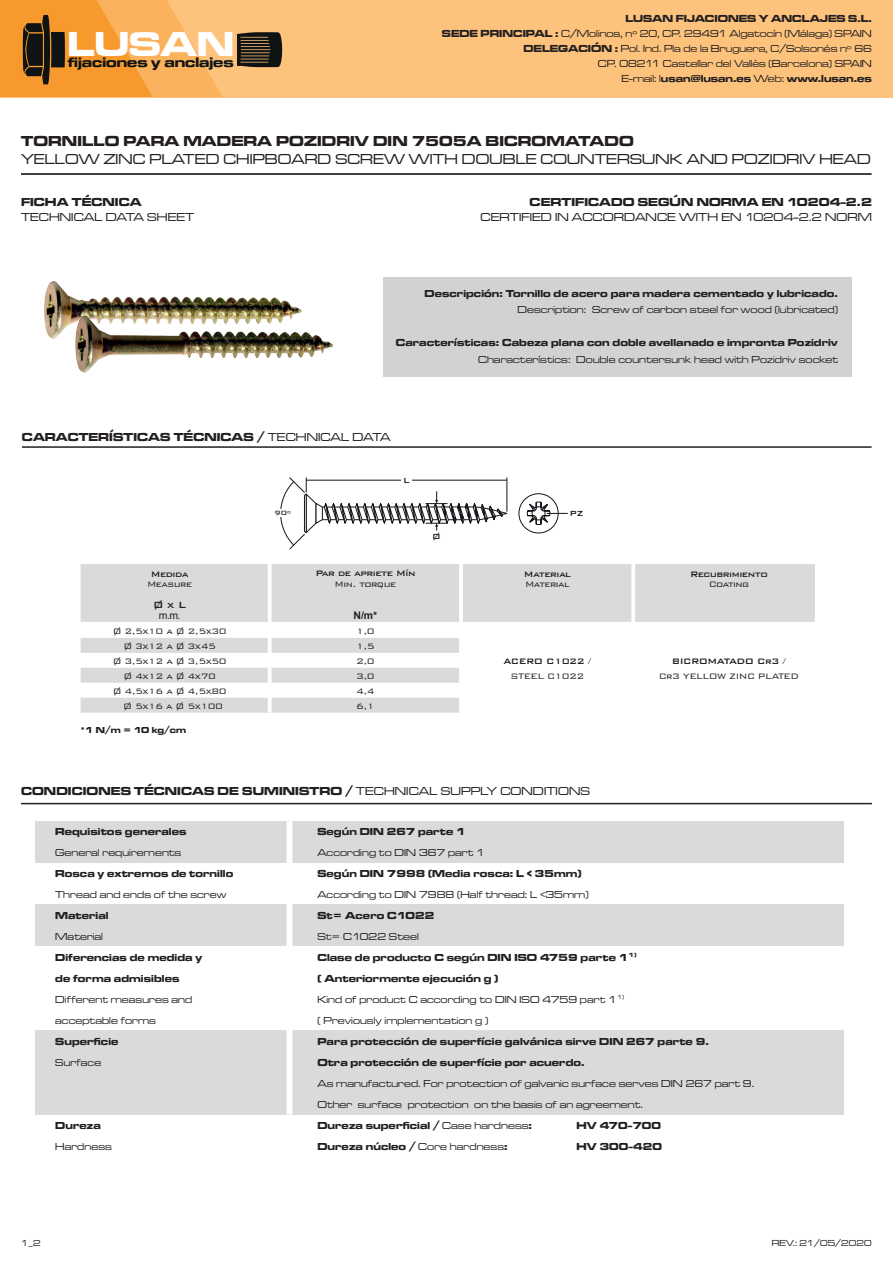
<style>
.page{position:relative;width:893px;height:1263px;background:#fff}
.page>*{position:absolute;margin:0;border:0;box-sizing:border-box;transform-origin:0 0}
.t1{font:35.55px "Microgramma D Bold Exte";color:#fff}
.t2{font:500 expanded 15px "Microgramma DOT";letter-spacing:.01em;color:#231f20}
.t3{font:700 expanded 15px "Microgramma DOT";letter-spacing:.01em;color:#231f20}
.t4{font:14.25px "Microgramma D Bold Exte";color:#0f1313}
.t5{font:700 expanded 12px "Microgramma DOT";letter-spacing:.01em;color:#231f20}
.t6{font:500 expanded 12px "Microgramma DOT";letter-spacing:.01em;color:#231f20}
.t7{font:500 12px "Bank Gothic BT";color:#231f20}
.t8{font:500 expanded 10.5px/21px "Microgramma DOT";letter-spacing:.01em;color:#231f20}
.t9{font:700 expanded 10.5px/21px "Microgramma DOT";letter-spacing:.01em;color:#231f20}
.t10{font:300 10.5px/15px "Bank Gothic BT";letter-spacing:-.05em;color:#231f20;text-align:center}
.t11{font:10.5px/15px "Microgramma D Medi Exte";color:#231f20;text-align:right}
.t12{font:10.5px/21px "Microgramma D Bold Exte";letter-spacing:.01em;color:#231f20}
.t13{font:500 10.5px "Bank Gothic BT";letter-spacing:-.05em;color:#231f20}
.t14{font:700 10.5px "Arial";color:#231f20}
.t15{font:10.5px "Arial";color:#231f20}
.t16{font:500 9.9px "Bank Gothic BT";color:#231f20}
.t17{font:9px "Microgramma D Medi Exte";letter-spacing:.01em;color:#231f20}
.t18{font:700 expanded 9px "Microgramma DOT";color:#231f20}
.t19{font:500 8.25px "Bank Gothic BT";color:#231f20}
.s1{font-family:"Microgramma D Bold Exte"}
.s2{font-family:"Microgramma D Medi Exte"}
.s3{font-weight:500}
.s4{font-weight:700}
</style>
<div class="page">
<hr style="left:21px;top:173px;width:851px;height:2px;background:#000001">
<div style="left:0;top:0;width:893px;height:97px;background:#fdc37c"></div>
<svg style="left:237px;top:32px;width:45px;height:35px"></svg>
<hr style="left:237px;top:34px;width:3px;height:31px;background:#101313">
<svg style="left:0;top:0;width:223px;height:97px;background:#e69a43"></svg>
<img style="left:44px;top:282px;width:258px;height:56px">
<img style="left:76px;top:316px;width:257px;height:56px">
<hr style="left:22px;top:446px;width:849px;height:2px;background:#231f20">
<svg style="left:81px;top:564px;width:734px;height:149px;fill:#d9dadc"></svg>
<svg style="left:268px;top:564px;width:4px;height:149px"></svg>
<hr style="left:459px;top:563px;width:4px;height:150px;background:#fff">
<hr style="left:631px;top:563px;width:4px;height:150px;background:#fff">
<div style="left:519px;top:493px;width:39px;height:40px;border:1px solid #17141a;border-radius:50%"></div>
<svg style="left:527px;top:493px;width:41px;height:41px"></svg>
<svg style="left:280px;top:477px;width:228px;height:73px"></svg>
<hr style="left:306px;top:480px;width:201px;height:1px;background:#17141a">
<hr style="left:507px;top:477px;width:1px;height:35px;background:#17141a">
<div style="left:401px;top:476px;width:11px;height:9px;background:#fff"></div>
<div style="left:36px;top:821px;width:808px;height:42px;background:#d9dadc"></div>
<div style="left:36px;top:904px;width:808px;height:42px;background:#d9dadc"></div>
<div style="left:36px;top:1030px;width:808px;height:84px;background:#d9dadc"></div>
<div style="left:287px;top:821px;width:5px;height:293px;background:#fff"></div>
<hr style="left:21px;top:803px;width:851px;height:1px;background:#231f20">
<div style="left:383px;top:277px;width:469px;height:100px;background:#d1d2d4"></div>
<h1 class="t1" style="left:67px;top:20px;width:168px">LUSAN</h1>
<h3 class="t4" style="left:68px;top:53px;width:167px">fijaciones y anclajes</h3>
<p class="t12" style="left:625px;top:7px;width:248px">LUSAN FIJACIONES Y ANCLAJES S.L.</p>
<p class="t11" style="left:442px;top:25px;width:431px"><span class="s1">SEDE PRINCIPAL :</span> C/Molinos, nº 20, CP. 29491 Algatocín (Málaga) SPAIN<br><span class="s1">DELEGACIÓN :</span> Pol. Ind. Pla de la Bruguera, C/Solsonés nº 66<br>CP. 08211 Castellar del Vallès (Barcelona) SPAIN</p>
<p class="t12" style="left:621px;top:67px;width:252px"><span class="s2">E-mail: l</span>usan@lusan.es <span class="s2">Web:</span> www.lusan.es</p>
<h2 class="t3" style="left:21px;top:131px;width:614px">TORNILLO PARA MADERA POZIDRIV DIN 7505A BICROMATADO</h2>
<h2 class="t2" style="left:21px;top:150px;width:851px">YELLOW ZINC PLATED CHIPBOARD SCREW WITH DOUBLE COUNTERSUNK AND POZIDRIV HEAD</h2>
<p class="t5" style="left:21px;top:194px;width:122px">FICHA TÉCNICA</p>
<p class="t6" style="left:21px;top:209px;width:175px">TECHNICAL DATA SHEET</p>
<p class="t5" style="left:530px;top:194px;width:344px">CERTIFICADO SEGÚN NORMA EN 10204-2.2</p>
<p class="t6" style="left:481px;top:209px;width:393px">CERTIFIED IN ACCORDANCE WITH EN 10204-2.2 NORM</p>
<p class="t9" style="left:424px;top:283px;width:415px">Descripción: Tornillo de acero para madera cementado y lubricado.</p>
<p class="t8" style="left:517px;top:299px;width:322px">Description: Screw of carbon steel for wood (lubricated)</p>
<p class="t9" style="left:396px;top:332px;width:444px">Características: Cabeza plana con doble avellanado e impronta Pozidriv</p>
<p class="t8" style="left:478px;top:349px;width:361px">Characterístics: Double countersunk head with Pozidriv socket</p>
<p class="t5" style="left:22px;top:428px;width:370px">CARACTERÍSTICAS TÉCNICAS / <span class="s3">TECHNICAL DATA</span></p>
<p class="t19" style="left:274px;top:508px;width:18px">90º</p>
<p class="t16" style="left:403px;top:475px;width:8px">L</p>
<p class="t13" style="left:151px;top:568px;width:39px">Medida</p>
<p class="t10" style="left:147px;top:576px;width:47px">Measure</p>
<p class="t7" style="left:153px;top:598px;width:35px">Ø x L</p>
<p class="t15" style="left:159px;top:608px;width:23px">m.m.</p>
<p class="t10" style="left:113px;top:623px;width:115px">Ø 2,5x10 a Ø 2,5x30</p>
<p class="t10" style="left:123px;top:638px;width:94px">Ø 3x12 a Ø 3x45</p>
<p class="t10" style="left:113px;top:653px;width:115px">Ø 3,5x12 a Ø 3,5x50</p>
<p class="t10" style="left:123px;top:668px;width:94px">Ø 4x12 a Ø 4x70</p>
<p class="t10" style="left:113px;top:683px;width:115px">Ø 4,5x16 a Ø 4,5x80</p>
<p class="t10" style="left:123px;top:698px;width:101px">Ø 5x16 a Ø 5x100</p>
<p class="t18" style="left:81px;top:724px;width:107px">*1 N/m = 10 kg/cm</p>
<p class="t13" style="left:315px;top:568px;width:102px">Par de apriete Mín</p>
<p class="t10" style="left:335px;top:576px;width:63px">Min. torque</p>
<p class="t14" style="left:353px;top:607px;width:25px">N/m*</p>
<p class="t10" style="left:356px;top:623px;width:20px;text-align:justify">1,0<br>1,5<br>2,0<br>3,0<br>4,4<br>6,1</p>
<p class="t16" style="left:432px;top:531px;width:10px">Ø</p>
<p class="t16" style="left:569px;top:508px;width:16px">PZ</p>
<p class="t13" style="left:524px;top:568px;width:49px">Material</p>
<p class="t10" style="left:525px;top:576px;width:46px">Material</p>
<p class="t10" style="left:503px;top:653px;width:90px"><span class="s3">ACERO C1022</span> /<br>STEEL C1022</p>
<p class="t5" style="left:21px;top:783px;width:570px">CONDICIONES TÉCNICAS DE SUMINISTRO / <span class="s3">TECHNICAL SUPPLY CONDITIONS</span></p>
<p class="t13" style="left:690px;top:568px;width:79px">Recubrimiento</p>
<p class="t10" style="left:709px;top:576px;width:42px">Coating</p>
<p class="t10" style="left:659px;top:653px;width:142px"><span class="s3">BICROMATADO Cr3</span> /<br>Cr3 YELLOW ZINC PLATED</p>
<p class="t9" style="left:55px;top:821px;width:133px">Requisitos generales</p>
<p class="t8" style="left:55px;top:841px;width:128px">General requirements</p>
<p class="t9" style="left:55px;top:863px;width:180px">Rosca y extremos de tornillo</p>
<p class="t8" style="left:55px;top:883px;width:173px">Thread and ends of the screw</p>
<p class="t9" style="left:55px;top:905px;width:55px">Material</p>
<p class="t8" style="left:55px;top:925px;width:49px">Material</p>
<p class="t9" style="left:55px;top:947px;width:149px">Diferencias de medida y de forma admisibles</p>
<p class="t8" style="left:55px;top:988px;width:139px">Different measures and acceptable forms</p>
<p class="t9" style="left:55px;top:1031px;width:65px">Superficie</p>
<p class="t8" style="left:55px;top:1051px;width:48px">Surface</p>
<p class="t9" style="left:55px;top:1115px;width:47px">Dureza</p>
<p class="t8" style="left:55px;top:1135px;width:58px">Hardness</p>
<p class="t9" style="left:317px;top:821px;width:150px">Según DIN 267 parte 1</p>
<p class="t8" style="left:317px;top:841px;width:169px">According to DIN 367 part 1</p>
<p class="t9" style="left:317px;top:863px;width:266px">Según DIN 7998 (Media rosca: L &lt; 35mm)</p>
<p class="t8" style="left:317px;top:883px;width:273px">According to DIN 7988 (Half thread: L &lt;35mm)</p>
<p class="t9" style="left:317px;top:905px;width:118px">St= Acero C1022</p>
<p class="t8" style="left:317px;top:925px;width:103px">St= C1022 Steel</p>
<p class="t12" style="left:317px;top:946px;width:321px">Clase de producto C según DIN ISO 4759 parte 1<sup>1) </sup>( Anteriormente ejecución g )</p>
<p class="t8" style="left:317px;top:988px;width:308px">Kind of product C according to DIN ISO 4759 part 1<sup>1) </sup>( Previously implementation g )</p>
<p class="t9" style="left:317px;top:1031px;width:393px">Para protección de superfície galvánica sirve DIN 267 parte 9.<br>Otra protección de superfície por acuerdo.</p>
<p class="t8" style="left:317px;top:1072px;width:438px">As manufactured. For protection of galvanic surface serves DIN 267 part 9.<br>Other surface protection on the basis of an agreement.<br><span class="s4">Dureza superficial /</span> Case hardness<span class="s4">:</span></p>
<p class="t9" style="left:577px;top:1115px;width:86px">HV 470-700</p>
<p class="t9" style="left:317px;top:1136px;width:192px">Dureza núcleo / <span class="s3">Core hardness</span>:</p>
<p class="t9" style="left:577px;top:1136px;width:87px">HV 300-420</p>
<p class="t17" style="left:21px;top:1237px;width:21px">1_2</p>
<p class="t17" style="left:772px;top:1237px;width:101px">REV.: 21/05/2020</p>
</div>
